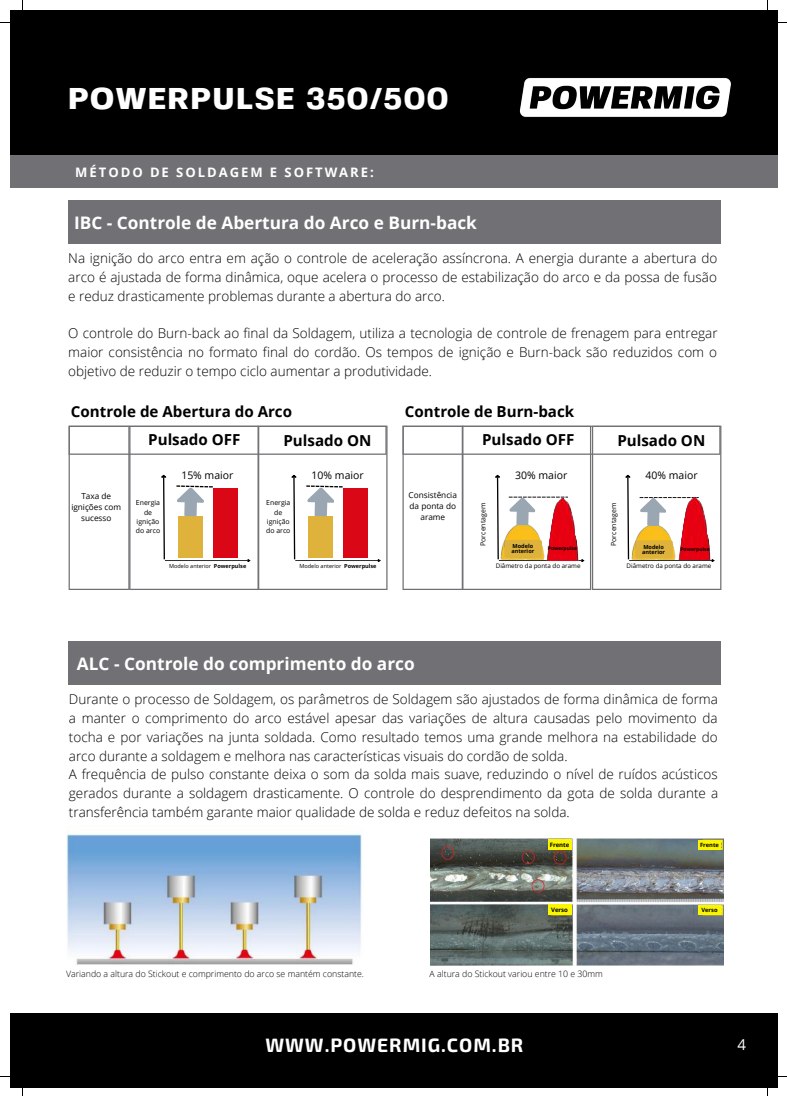
<style>
.page{position:relative;width:787px;height:1096px;background:#fff}
.page>*{position:absolute;margin:0;border:0;box-sizing:border-box;transform-origin:0 0}
.t1{font:800 30px "Fivo Sans";letter-spacing:.05em;color:#fff}
.t2{font:700 19.38px "Exo 2";letter-spacing:.05em;color:#fff}
.t3{font:700 17.25px "Open Sans";color:#fff}
.t4{font:700 15.12px "Open Sans";color:#000}
.t5{font:15px "Open Sans";color:#fff}
.t6{font:300 13.5px/18.8px "Open Sans";color:#000;text-align:justify}
.t7{font:700 13px "Open Sans";letter-spacing:.15em;color:#fff}
.t8{font:10.5px "Open Sans";color:#000}
.t9{font:300 8.75px "Open Sans";color:#000}
.t10{font:8.25px/11px "Open Sans";color:#000;text-align:center}
.t11{font:6.88px/9.2px "Open Sans";color:#000;text-align:center}
.t12{font:6.25px "Open Sans";color:#000}
.t13{font:700 6px "Open Sans";color:#000}
.t14{font:700 5.75px "Open Sans";color:#000}
.t15{font:700 5.5px "Open Sans";color:#000}
.t16{font:5.5px "Open Sans";color:#000}
.t17{font:700 5px "Open Sans";color:#000}
</style>
<div class="page">
<div style="left:10px;top:10px;width:768px;height:145px;background:#000"></div>
<img style="left:519px;top:78px;width:212px;height:39px">
<div style="left:10px;top:155px;width:768px;height:33px;background:#717175"></div>
<div style="left:68px;top:200px;width:652px;height:43px;background:#717175"></div>
<div style="left:68px;top:641px;width:652px;height:43px;background:#717175"></div>
<img style="left:66px;top:833px;width:296px;height:132px">
<svg style="left:69px;top:425px;width:318px;height:165px"></svg>
<svg style="left:402px;top:425px;width:319px;height:165px"></svg>
<div style="left:635px;top:540px;width:38px;height:18px;background:#dfb23b;border-radius:2px"></div>
<img style="left:675px;top:496px;width:47px;height:63px">
<img style="left:430px;top:838px;width:294px;height:127px">
<div style="left:548px;top:839px;width:23px;height:10px;background:#fbf600"></div>
<div style="left:548px;top:904px;width:23px;height:11px;background:#fbf600"></div>
<div style="left:698px;top:840px;width:23px;height:9px;background:#fbf600"></div>
<div style="left:698px;top:905px;width:23px;height:10px;background:#fbf600"></div>
<div style="left:10px;top:1013px;width:768px;height:73px;background:#000"></div>
<p class="t1" style="left:68px;top:87px;width:382px">POWERPULSE 350/500</p>
<p class="t7" style="left:75px;top:163px;width:300px">MÉTODO DE SOLDAGEM E SOFTWARE:</p>
<p class="t3" style="left:74px;top:210px;width:404px">IBC - Controle de Abertura do Arco e Burn-back</p>
<p class="t6" style="left:68px;top:248px;width:650px">Na ignição do arco entra em ação o controle de aceleração assíncrona. A energia durante a abertura do arco é ajustada de forma dinâmica, oque acelera o processo de estabilização do arco e da possa de fusão e reduz drasticamente problemas durante a abertura do arco.</p>
<p class="t6" style="left:68px;top:324px;width:651px">O controle do Burn-back ao final da Soldagem, utiliza a tecnologia de controle de frenagem para entregar maior consistência no formato final do cordão. Os tempos de ignição e Burn-back são reduzidos com o objetivo de reduzir o tempo ciclo aumentar a produtividade.</p>
<p class="t4" style="left:71px;top:400px;width:223px">Controle de Abertura do Arco</p>
<p class="t4" style="left:405px;top:400px;width:171px">Controle de Burn-back</p>
<p class="t4" style="left:148px;top:429px;width:94px">Pulsado OFF</p>
<p class="t4" style="left:283px;top:430px;width:89px">Pulsado ON</p>
<p class="t4" style="left:482px;top:429px;width:94px">Pulsado OFF</p>
<p class="t4" style="left:617px;top:430px;width:89px">Pulsado ON</p>
<p class="t8" style="left:181px;top:467px;width:54px">15% maior</p>
<p class="t8" style="left:312px;top:467px;width:54px">10% maior</p>
<p class="t8" style="left:515px;top:467px;width:54px">30% maior</p>
<p class="t8" style="left:645px;top:467px;width:54px">40% maior</p>
<p class="t10" style="left:71px;top:490px;width:51px">Taxa de ignições com sucesso</p>
<p class="t11" style="left:136px;top:498px;width:26px">Energia de ignição do arco</p>
<p class="t11" style="left:266px;top:498px;width:26px">Energia de ignição do arco</p>
<p class="t10" style="left:409px;top:489px;width:50px">Consistência da ponta do arame</p>
<p class="t11" style="left:478px;top:546px;width:44px;rotate:-90deg">Porcentagem</p>
<p class="t11" style="left:609px;top:546px;width:44px;rotate:-90deg">Porcentagem</p>
<p class="t15" style="left:513px;top:542px;width:22px">Modelo</p>
<p class="t15" style="left:511px;top:547px;width:24px">anterior</p>
<p class="t17" style="left:548px;top:545px;width:31px">Powerpulse</p>
<p class="t15" style="left:643px;top:543px;width:22px">Modelo</p>
<p class="t15" style="left:642px;top:548px;width:24px">anterior</p>
<p class="t17" style="left:680px;top:545px;width:31px">Powerpulse</p>
<p class="t16" style="left:169px;top:561px;width:43px">Modelo anterior</p>
<p class="t15" style="left:214px;top:561px;width:34px">Powerpulse</p>
<p class="t16" style="left:299px;top:561px;width:43px">Modelo anterior</p>
<p class="t15" style="left:344px;top:561px;width:34px">Powerpulse</p>
<p class="t12" style="left:496px;top:561px;width:86px">Diâmetro da ponta do arame</p>
<p class="t12" style="left:626px;top:561px;width:86px">Diâmetro da ponta do arame</p>
<p class="t3" style="left:77px;top:651px;width:339px">ALC - Controle do comprimento do arco</p>
<p class="t6" style="left:69px;top:689px;width:651px">Durante o processo de Soldagem, os parâmetros de Soldagem são ajustados de forma dinâmica de forma a manter o comprimento do arco estável apesar das variações de altura causadas pelo movimento da tocha e por variações na junta soldada. Como resultado temos uma grande melhora na estabilidade do arco durante a soldagem e melhora nas características visuais do cordão de solda.</p>
<p class="t6" style="left:69px;top:764px;width:651px">A frequência de pulso constante deixa o som da solda mais suave, reduzindo o nível de ruídos acústicos gerados durante a soldagem drasticamente. O controle do desprendimento da gota de solda durante a transferência também garante maior qualidade de solda e reduz defeitos na solda.</p>
<p class="t13" style="left:550px;top:840px;width:21px">Frente</p>
<p class="t14" style="left:700px;top:840px;width:20px">Frente</p>
<p class="t13" style="left:551px;top:905px;width:18px">Verso</p>
<p class="t9" style="left:66px;top:967px;width:299px">Variando a altura do Stickout e comprimento do arco se mantém constante.</p>
<p class="t9" style="left:430px;top:967px;width:175px">A altura do Stickout variou entre 10 e 30mm</p>
<p class="t2" style="left:265px;top:1032px;width:259px">WWW.POWERMIG.COM.BR</p>
<p class="t14" style="left:701px;top:905px;width:18px">Verso</p>
<p class="t5" style="left:737px;top:1033px;width:10px">4</p>
</div>
